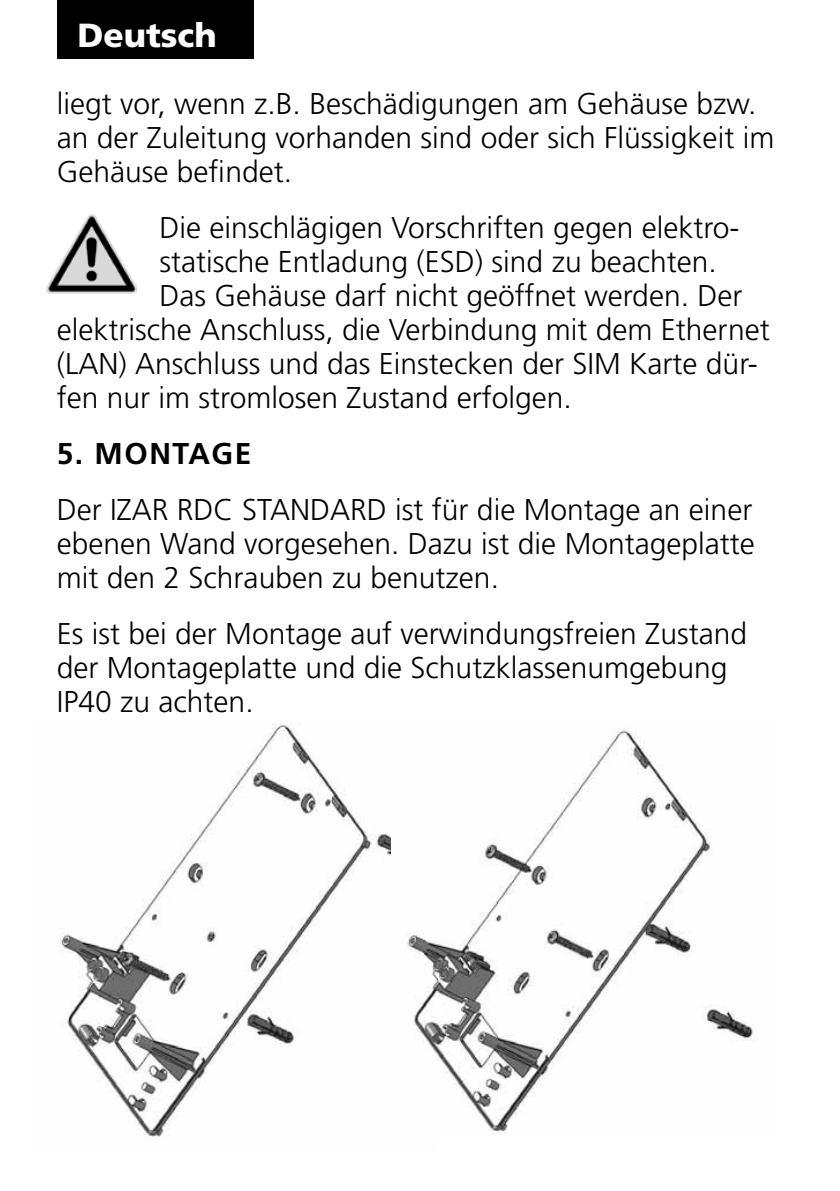
<style>
.page{position:relative;width:840px;height:1191px;background:#fff}
.page>*{position:absolute;margin:0;border:0;box-sizing:border-box;transform-origin:0 0}
.t1{font:900 33.2px "Frutiger";color:#fff}
.t2{font:300 30px/34px "Frutiger";color:#000}
.t3{font:700 30px "Frutiger";letter-spacing:.05em;color:#000}
</style>
<div class="page">
<div style="left:57px;top:0;width:196px;height:59px;background:#000"></div>
<img style="left:60px;top:723px;width:331px;height:415px">
<img style="left:407px;top:728px;width:346px;height:406px">
<img style="left:47px;top:214px;width:90px;height:80px">
<p class="t1" style="left:77px;top:15px;width:141px">Deutsch</p>
<p class="t2" style="left:57px;top:87px;width:718px">liegt vor, wenn z.B. Beschädigungen am Gehäuse bzw. an der Zuleitung vorhanden sind oder sich Flüssigkeit im<br>Gehäuse befindet.</p>
<p class="t2" style="left:159px;top:211px;width:581px">Die einschlägigen Vorschriften gegen elektro-</p>
<p class="t2" style="left:159px;top:245px;width:558px">statische Entladung (ESD) sind zu beachten.</p>
<p class="t2" style="left:159px;top:279px;width:584px">Das Gehäuse darf nicht geöffnet werden. Der</p>
<p class="t2" style="left:57px;top:313px;width:714px">elektrische Anschluss, die Verbindung mit dem Ethernet</p>
<p class="t2" style="left:57px;top:347px;width:702px">(LAN) Anschluss und das Einstecken der SIM Karte dür-</p>
<p class="t2" style="left:57px;top:381px;width:516px">fen nur im stromlosen Zustand erfolgen.</p>
<p class="t3" style="left:57px;top:436px;width:196px">5. MONTAGE</p>
<p class="t2" style="left:57px;top:493px;width:699px;text-align:justify">Der IZAR RDC STANDARD ist für die Montage an einer ebenen Wand vorgesehen. Dazu ist die Montageplatte mit den 2 Schrauben zu benutzen.</p>
<p class="t2" style="left:57px;top:617px;width:691px">Es ist bei der Montage auf verwindungsfreien Zustand der Montageplatte und die Schutzklassenumgebung<br>IP40 zu achten.</p>
</div>
